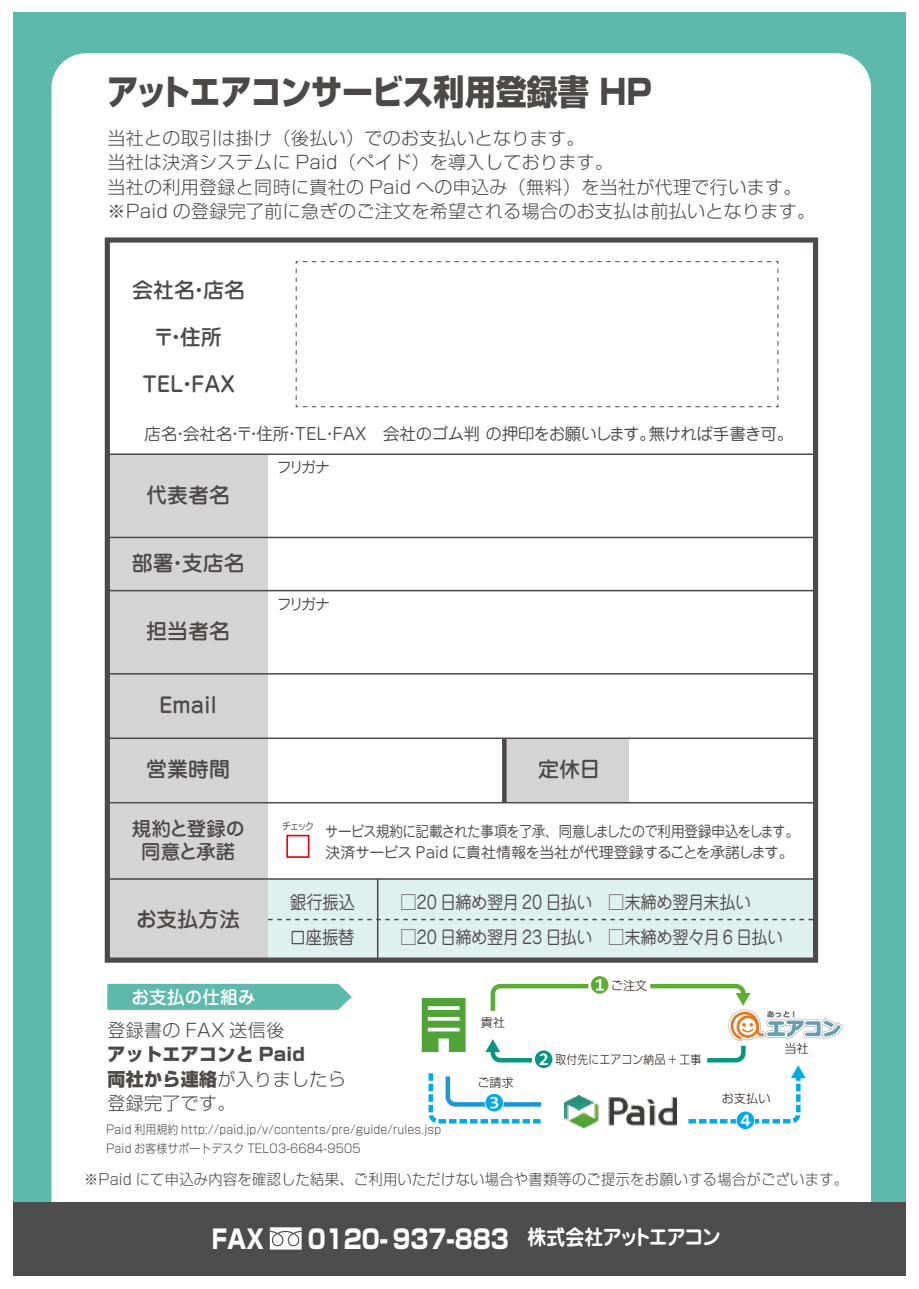
<style>
.page{position:relative;width:919px;height:1289px;background:#fff}
.page>*{position:absolute;margin:0;border:0;box-sizing:border-box;transform-origin:0 0}
.t1{font:800 34.5px "Shin Go Pro";letter-spacing:-.01em;color:#4c4948;scale:.9 1}
.t2{font:800 26.1px "Shin Go Pro";color:#fff;scale:.85 1}
.t3{font:500 21px "Jun 34 Pro";color:#4c4948}
.t4{font:500 19.5px/23.4px "Jun 34 Pro";letter-spacing:-.02em;color:#4c4948;text-align:center}
.t5{font:300 18px/24.6px "Shin Go Pro";letter-spacing:.02em;color:#4c4948}
.t6{font:18px "Jun 201 Pro";letter-spacing:-.02em;color:#4c4948;scale:.9 1}
.t7{font:800 18px/24.6px "Shin Go Pro";letter-spacing:.02em;color:#4c4948}
.t8{font:18px/34.5px "Jun 201 Pro";color:#4c4948;scale:.9 1}
.t9{font:500 18px "Jun 34 Pro";letter-spacing:-.02em;color:#fff}
.t10{font:16.5px "Jun 201 Pro";letter-spacing:-.025em;color:#4c4948}
.t11{font:15px/21.6px "Jun 201 Pro";letter-spacing:-.045em;color:#4c4948;scale:.9 1}
.t12{font:300 15px "Shin Go Pro";letter-spacing:.02em;color:#4c4948;scale:.95 1}
.t13{font:15px "Jun 201 Pro";letter-spacing:-.045em;color:#4c4948}
.t14{font:300 12px/19.5px "Shin Go Pro";letter-spacing:.02em;color:#4c4948;scale:.9 1}
.t15{font:300 12px "Shin Go Pro";letter-spacing:.02em;color:#221815}
.t16{font:300 12px "Shin Go Pro";letter-spacing:.02em;color:#221815;scale:.9 1}
.t17{font:10.5px "Jun 201 Pro";color:#4c4948;scale:.9 1}
.s1{font-weight:300}
.s2{font-family:"Jun 501 Pro";font-weight:700;font-size:21px}
</style>
<div class="page">
<div style="left:14px;top:13px;width:892px;height:1263px;background:#5eb9ad"></div>
<div style="left:51px;top:53px;width:819px;height:1198px;background:#fff;border-radius:34px"></div>
<div style="left:107px;top:454px;width:161px;height:506px;background:#d4d4d4"></div>
<img style="left:577px;top:1125px;width:99px;height:2px">
<div style="left:735px;top:1110px;width:20px;height:19px;border:2px solid #fff;border-radius:50%"></div>
<svg style="left:736px;top:1111px;width:18px;height:18px"></svg>
<div style="left:268px;top:879px;width:547px;height:81px;background:#dff1ee"></div>
<div style="left:504px;top:738px;width:125px;height:64px;background:#d4d4d4"></div>
<div style="left:14px;top:1202px;width:892px;height:74px;background:#4d4d4d"></div>
<svg style="left:269px;top:1227px;width:33px;height:22px"></svg>
<div style="left:105px;top:237px;width:713px;height:725px;border:5px solid #4c4948"></div>
<hr style="left:107px;top:453px;width:708px;height:2px;background:#4c4948">
<hr style="left:107px;top:878px;width:708px;height:1px;background:#4c4948">
<hr style="left:107px;top:536px;width:708px;height:2px;background:#4c4948">
<hr style="left:107px;top:590px;width:708px;height:1px;background:#4c4948">
<hr style="left:107px;top:737px;width:708px;height:2px;background:#4c4948">
<hr style="left:107px;top:802px;width:708px;height:1px;background:#4c4948">
<hr style="left:107px;top:673px;width:708px;height:1px;background:#4c4948">
<svg style="left:295px;top:261px;width:483px;height:146px"></svg>
<div style="left:286px;top:834px;width:23px;height:23px;border:2px solid #e60012"></div>
<hr style="left:502px;top:738px;width:4px;height:64px;background:#4c4948">
<svg style="left:107px;top:888px;width:736px;height:237px"></svg>
<hr style="left:377px;top:879px;width:1px;height:81px;background:#4c4948">
<h1 class="t1" style="left:107px;top:64px;width:606px">アットエアコンサービス利用登録書 HP</h1>
<p class="t5" style="left:107px;top:123px;width:709px">当社との取引は掛け（後払い）でのお支払いとなります。<br>当社は決済システムに Paid（ペイド）を導入しております。<br>当社の利用登録と同時に貴社の Paid への申込み（無料）を当社が代理で行います。※Paid の登録完了前に急ぎのご注文を希望される場合のお支払は前払いとなります。</p>
<p class="t3" style="left:132px;top:273px;width:114px">会社名・店名</p>
<p class="t3" style="left:153px;top:320px;width:70px">〒・住所</p>
<p class="t3" style="left:142px;top:368px;width:94px">TEL・FAX</p>
<p class="t10" style="left:145px;top:421px;width:650px">店名・会社名・〒・住所・TEL・FAX　会社のゴム判 の押印をお願いします。無ければ手書き可。</p>
<p class="t3" style="left:146px;top:478px;width:85px">代表者名</p>
<p class="t3" style="left:132px;top:546px;width:114px">部署・支店名</p>
<p class="t3" style="left:146px;top:614px;width:85px">担当者名</p>
<p class="t3" style="left:159px;top:688px;width:59px">Email</p>
<p class="t3" style="left:146px;top:752px;width:85px">営業時間</p>
<p class="t4" style="left:132px;top:814px;width:115px">規約と登録の同意と承諾</p>
<p class="t3" style="left:136px;top:902px;width:106px">お支払方法</p>
<p class="t9" style="left:131px;top:983px;width:126px">お支払の仕組み</p>
<p class="t13" style="left:277px;top:455px;width:55px">フリガナ</p>
<p class="t13" style="left:277px;top:592px;width:55px">フリガナ</p>
<p class="t3" style="left:538px;top:752px;width:64px">定休日</p>
<p class="t17" style="left:282px;top:817px;width:38px">チェック</p>
<p class="t11" style="left:325px;top:818px;width:528px">サービス規約に記載された事項を了承、同意しましたので利用登録申込をします。決済サービス Paid に貴社情報を当社が代理登録することを承諾します。</p>
<p class="t8" style="left:290px;top:883px;width:74px">銀行振込口座振替</p>
<p class="t6" style="left:400px;top:888px;width:391px">□20 日締め翌月 20 日払い　□末締め翌月末払い</p>
<p class="t6" style="left:400px;top:922px;width:427px">□20 日締め翌月 23 日払い　□末締め翌々月 6 日払い</p>
<p class="t15" style="left:610px;top:975px;width:38px">ご注文</p>
<p class="t15" style="left:481px;top:1012px;width:26px">貴社</p>
<p class="t5" style="left:107px;top:1015px;width:178px">登録書の FAX 送信後</p>
<p class="t7" style="left:107px;top:1040px;width:240px">アットエアコンと Paid<br>両社から連絡<span class="s1">が入りましたら登録完了です。</span></p>
<p class="t15" style="left:784px;top:1039px;width:26px">当社</p>
<p class="t16" style="left:555px;top:1050px;width:163px">取付先にエアコン納品 + 工事</p>
<p class="t15" style="left:477px;top:1073px;width:38px">ご請求</p>
<p class="t15" style="left:721px;top:1088px;width:50px">お支払い</p>
<p class="t14" style="left:106px;top:1117px;width:374px">Paid 利用規約 http://paid.jp/v/contents/pre/guide/rules.jsp<br>Paid お客様サポートデスク TEL03-6684-9505</p>
<p class="t12" style="left:84px;top:1167px;width:805px">※Paid にて申込み内容を確認した結果、ご利用いただけない場合や書類等のご提示をお願いする場合がございます。</p>
<h2 class="t2" style="left:212px;top:1217px;width:63px">FAX</h2>
<h2 class="t2" style="left:308px;top:1217px;width:487px">0120- 937-883 <span class="s2">株式会社アットエアコン</span></h2>
</div>
